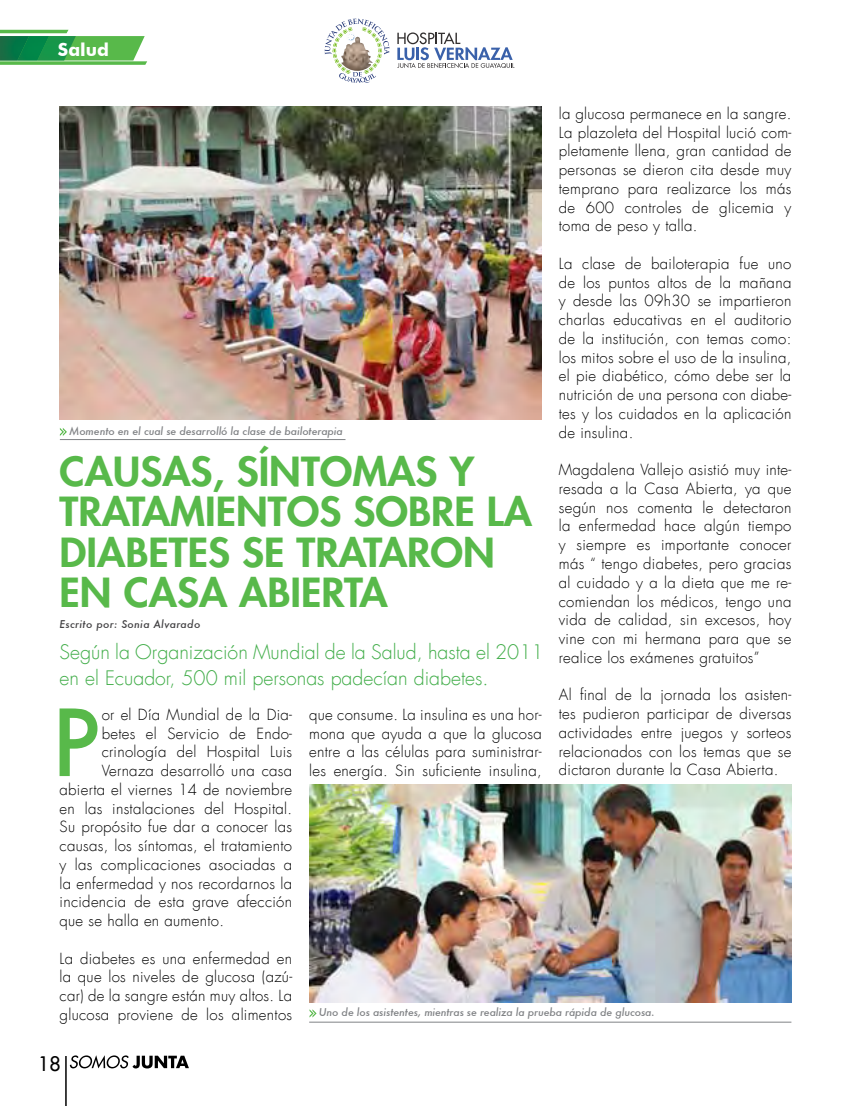
<style>
.page{position:relative;width:851px;height:1106px;background:#fff}
.page>*{position:absolute;margin:0;border:0;box-sizing:border-box;transform-origin:0 0}
.t1{font:500 89.55px "Futura";color:#58b94a}
.t2{font:800 39px/40.5px "Futura LT";color:#58b94a;scale:1.07 1}
.t3{font:300 19.5px/25.5px "Futura";color:#41ad49}
.t4{font:19.5px "Futura LT";color:#000}
.t5{font:700 18px "Futura BT";color:#fff}
.t6{font:300 15px/18.8px "Futura";letter-spacing:.02em;color:#000;text-align:justify}
.t7{font:italic 500 10.5px "Futura";letter-spacing:-.01em;color:#808285}
.t8{font:italic 500 10.5px "Futura";letter-spacing:.03em;color:#414042}
</style>
<div class="page">
<hr style="left:65px;top:1056px;width:2px;height:50px;background:#000">
<svg style="left:70px;top:1055px;width:119px;height:13px"></svg>
<svg style="left:0;top:30px;width:147px;height:35px"></svg>
<svg style="left:324px;top:18px;width:65px;height:64px"></svg>
<svg style="left:397px;top:32px;width:117px;height:36px"></svg>
<img style="left:60px;top:106px;width:481px;height:314px">
<img style="left:309px;top:784px;width:482px;height:218px">
<svg style="left:60px;top:428px;width:7px;height:8px"></svg>
<svg style="left:309px;top:1009px;width:7px;height:8px"></svg>
<hr style="left:309px;top:1021px;width:482px;height:1px;background:#808285">
<hr style="left:60px;top:439px;width:285px;height:1px;background:#808285">
<p class="t5" style="left:58px;top:39px;width:53px">Salud</p>
<p class="t6" style="left:558px;top:104px;width:234px">la glucosa permanece en la sangre.<br>La plazoleta del Hospital lució com&shy;pletamente llena, gran cantidad de personas se dieron cita desde muy temprano para realizarce los más de 600 controles de glicemia y toma de peso y talla.</p>
<p class="t6" style="left:558px;top:254px;width:234px">La clase de bailoterapia fue uno de los puntos altos de la mañana y desde las 09h30 se impartieron charlas educativas en el auditorio de la institución, con temas como: los mitos sobre el uso de la insulina, el pie diabético, cómo debe ser la nutrición de una persona con diabe&shy;tes y los cuidados en la aplicación de insulina.</p>
<p class="t6" style="left:558px;top:460px;width:234px">Magdalena Vallejo asistió muy inte&shy;resada a la Casa Abierta, ya que según nos comenta le detectaron la enfermedad hace algún tiempo y siempre es importante conocer más “ tengo diabetes, pero gracias al cuidado y a la dieta que me re&shy;comiendan los médicos, tengo una vida de calidad, sin excesos, hoy vine con mi hermana para que se realice los exámenes gratuitos”</p>
<p class="t6" style="left:558px;top:685px;width:234px">Al final de la jornada los asisten&shy;tes pudieron participar de diversas actividades entre juegos y sorteos relacionados con los temas que se dictaron durante la Casa Abierta.</p>
<p class="t7" style="left:69px;top:424px;width:275px">Momento en el cual se desarrolló la clase de bailoterapia</p>
<h2 class="t2" style="left:60px;top:450px;width:443px">CAUSAS, SÍNTOMAS Y<br>TRATAMIENTOS SOBRE LA<br>DIABETES SE TRATARON<br>EN CASA</h2>
<h2 class="t2" style="left:359px;top:572px;width:28px">A</h2>
<h2 class="t2" style="left:239px;top:572px;width:66px">ABIERT</h2>
<p class="t8" style="left:60px;top:616px;width:142px">Escrito por: Sonia Alvarado</p>
<h3 class="t3" style="left:60px;top:639px;width:485px">Según la Organización Mundial de la Salud, hasta el 2011 en el Ecuador, 500 mil personas padecían diabetes.</h3>
<h1 class="t1" style="left:51px;top:681px;width:50px">P</h1>
<p class="t6" style="left:102px;top:705px;width:192px">or el Día Mundial de la Dia-</p>
<p class="t6" style="left:309px;top:705px;width:234px">que consume. La insulina es una hor&shy;mona que ayuda a que la glucosa entre a las células para suministrar&shy;les energía. Sin suficiente insulina,</p>
<p class="t6" style="left:102px;top:724px;width:192px">betes el Servicio de Endo-</p>
<p class="t6" style="left:102px;top:742px;width:192px">crinología del Hospital Luis</p>
<p class="t6" style="left:102px;top:761px;width:192px">Vernaza desarrolló una casa</p>
<p class="t6" style="left:60px;top:780px;width:234px">abierta el viernes 14 de noviembre</p>
<p class="t6" style="left:60px;top:799px;width:234px">en las instalaciones del Hospital.</p>
<p class="t6" style="left:60px;top:817px;width:234px">Su propósito fue dar a conocer las</p>
<p class="t6" style="left:60px;top:836px;width:234px">causas, los síntomas, el tratamiento</p>
<p class="t6" style="left:60px;top:855px;width:234px">y las complicaciones asociadas a</p>
<p class="t6" style="left:60px;top:874px;width:234px">la enfermedad y nos recordarnos la</p>
<p class="t6" style="left:60px;top:892px;width:234px">incidencia de esta grave afección</p>
<p class="t6" style="left:60px;top:911px;width:166px">que se halla en aumento.</p>
<p class="t6" style="left:60px;top:949px;width:234px">La diabetes es una enfermedad en la que los niveles de glucosa (azú&shy;car) de la sangre están muy altos. La glucosa proviene de los alimentos</p>
<p class="t7" style="left:319px;top:1005px;width:337px">Uno de los asistentes, mientras se realiza la prueba rápida de glucosa.</p>
<h3 class="t4" style="left:38px;top:1051px;width:24px">18</h3>
</div>
